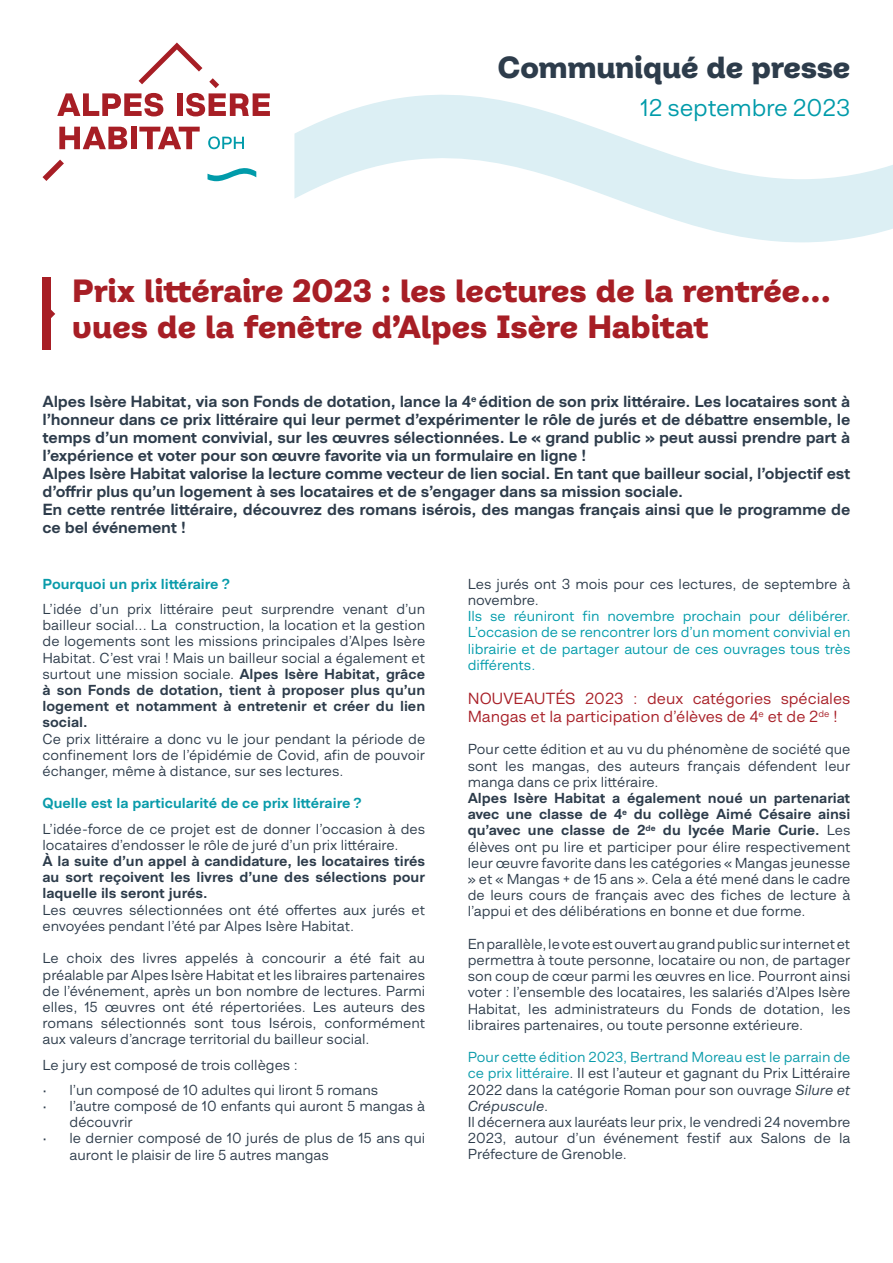
<style>
.page{position:relative;width:893px;height:1263px;background:#fff}
.page>*{position:absolute;margin:0;border:0;box-sizing:border-box;transform-origin:0 0}
.t1{font:800 30px/36px "Montreux J";color:#a71e25}
.t2{font:800 28.5px "Montreux J";letter-spacing:-.01em;color:#2d3c4b}
.t3{font:22.5px "Montreux C";letter-spacing:-.01em;color:#009baa}
.t4{font:700 15px/18px "Montreux C";letter-spacing:-.01em;color:#2d3c4b}
.t5{font:15px/18px "Montreux C";color:#a81f27}
.t6{font:13.5px/16.2px "Montreux C";color:#2d3c4b;text-align:justify}
.t7{font:13.5px/16.2px "Montreux C";color:#009baa;text-align:justify}
.t8{font:700 13.5px/16.2px "Montreux C";color:#2d3c4b;text-align:justify}
.t9{font:700 13.5px "Montreux C";letter-spacing:-.005em;color:#099baa}
.s1{font-weight:700}
.s2{color:#099baa}
.s3{font-style:italic}
</style>
<div class="page">
<svg style="left:294px;top:94px;width:599px;height:148px"></svg>
<svg style="left:59px;top:127px;width:68px;height:22px"></svg>
<div style="left:131px;top:127px;width:6px;height:22px;background:#a71e25"></div>
<svg style="left:139px;top:127px;width:61px;height:22px"></svg>
<svg style="left:43px;top:160px;width:21px;height:21px"></svg>
<svg style="left:57px;top:43px;width:213px;height:73px"></svg>
<svg style="left:208px;top:168px;width:48px;height:13px"></svg>
<svg style="left:208px;top:136px;width:36px;height:13px"></svg>
<div style="left:43px;top:278px;width:8px;height:72px;background:#a71e25"></div>
<svg style="left:51px;top:309px;width:4px;height:9px"></svg>
<h2 class="t2" style="left:498px;top:48px;width:354px">Communiqué de presse</h2>
<h3 class="t3" style="left:640px;top:94px;width:212px">12 septembre 2023</h3>
<h1 class="t1" style="left:72px;top:275px;width:760px">Prix littéraire 2023 : les lectures de la rentrée... vues de la fenêtre d’Alpes Isère Habitat</h1>
<p class="t4" style="left:43px;top:393px;width:809px">Alpes Isère Habitat, via son Fonds de dotation, lance la 4<sup>e</sup> édition de son prix littéraire. Les locataires sont à l’honneur dans ce prix littéraire qui leur permet d’expérimenter le rôle de jurés et de débattre ensemble, le temps d’un moment convivial, sur les œuvres sélectionnées. Le « grand public » peut aussi prendre part à l’expérience et voter pour son œuvre favorite via un formulaire en ligne !<br>Alpes Isère Habitat valorise la lecture comme vecteur de lien social. En tant que bailleur social, l’objectif est d’offrir plus qu’un logement à ses locataires et de s’engager dans sa mission sociale.<br>En cette rentrée littéraire, découvrez des romans isérois, des mangas français ainsi que le programme de ce bel événement !</p>
<p class="t9" style="left:43px;top:575px;width:189px">Pourquoi un prix littéraire ?</p>
<p class="t6" style="left:43px;top:601px;width:384px">L’idée d’un prix littéraire peut surprendre venant d’un bailleur social... La construction, la location et la gestion de logements sont les missions principales d’Alpes Isère Habitat. C’est vrai ! Mais un bailleur social a également et surtout une mission sociale. <span class="s1">Alpes Isère Habitat, grâce à son Fonds de dotation, tient à proposer plus qu’un logement et notamment à entretenir et créer du lien social.</span></p>
<p class="t6" style="left:43px;top:731px;width:384px">Ce prix littéraire a donc vu le jour pendant la période de confinement lors de l’épidémie de Covid, afin de pouvoir échanger, même à distance, sur ses lectures.</p>
<p class="t9" style="left:43px;top:795px;width:321px">Quelle est la particularité de ce prix littéraire ?</p>
<p class="t6" style="left:43px;top:821px;width:384px">L’idée-force de ce projet est de donner l’occasion à des locataires d’endosser le rôle de juré d’un prix littéraire.</p>
<p class="t8" style="left:43px;top:853px;width:384px">À la suite d’un appel à candidature, les locataires tirés au sort reçoivent les livres d’une des sélections pour laquelle ils seront jurés.</p>
<p class="t6" style="left:43px;top:902px;width:384px">Les œuvres sélectionnées ont été offertes aux jurés et envoyées pendant l’été par Alpes Isère Habitat.</p>
<p class="t6" style="left:43px;top:950px;width:384px">Le choix des livres appelés à concourir a été fait au préalable par Alpes Isère Habitat et les libraires partenaires de l’événement, après un bon nombre de lectures. Parmi elles, 15 œuvres ont été répertoriées. Les auteurs des romans sélectionnés sont tous Isérois, conformément aux valeurs d’ancrage territorial du bailleur social.</p>
<p class="t6" style="left:43px;top:1056px;width:257px">Le jury est composé de trois collèges :</p>
<p class="t6" style="left:43px;top:1082px;width:337px">• l’un composé de 10 adultes qui liront 5 romans</p>
<p class="t6" style="left:70px;top:1098px;width:357px;text-indent:-27px">• l’autre composé de 10 enfants qui auront 5 mangas à découvrir</p>
<p class="t6" style="left:70px;top:1130px;width:357px;text-indent:-27px">• le dernier composé de 10 jurés de plus de 15 ans qui auront le plaisir de lire 5 autres mangas</p>
<p class="t6" style="left:468px;top:576px;width:384px">Les jurés ont 3 mois pour ces lectures, de septembre à novembre.</p>
<p class="t7" style="left:468px;top:608px;width:384px">Ils se réuniront fin novembre prochain pour délibérer.<br>L’occasion de se rencontrer lors d’un moment convivial en librairie et de partager autour de ces ouvrages tous très différents.</p>
<p class="t5" style="left:468px;top:689px;width:384px">NOUVEAUTÉS 2023 : deux catégories spéciales<br>Mangas et la participation d’élèves de 4<sup>e</sup> et de 2<sup>de</sup> !</p>
<p class="t6" style="left:468px;top:741px;width:384px">Pour cette édition et au vu du phénomène de société que sont les mangas, des auteurs français défendent leur manga dans ce prix littéraire.</p>
<p class="t6" style="left:468px;top:790px;width:384px"><span class="s1">Alpes Isère Habitat a également noué un partenariat avec une classe de 4</span><sup>e</sup> <span class="s1">du collège Aimé Césaire ainsi qu’avec une classe de 2</span><sup>de</sup> <span class="s1">du lycée Marie Curie.</span> Les élèves ont pu lire et participer pour élire respectivement leur œuvre favorite dans les catégories « Mangas jeunesse » et « Mangas + de 15 ans ». Cela a été mené dans le cadre de leurs cours de français avec des fiches de lecture à l’appui et des délibérations en bonne et due forme.</p>
<p class="t6" style="left:468px;top:936px;width:384px">En parallèle, le vote est ouvert au grand public sur internet et permettra à toute personne, locataire ou non, de partager son coup de cœur parmi les œuvres en lice. Pourront ainsi voter : l’ensemble des locataires, les salariés d’Alpes Isère Habitat, les administrateurs du Fonds de dotation, les libraires partenaires, ou toute personne extérieure.</p>
<p class="t6" style="left:468px;top:1049px;width:384px;text-align:left"><span class="s2">Pour cette édition 2023, Bertrand Moreau est le parrain de ce prix littéraire</span>. Il est l’auteur et gagnant du Prix Littéraire 2022 dans la catégorie Roman pour son ouvrage <span class="s3">Silure et Crépuscule</span>.<br>Il décernera aux lauréats leur prix, le vendredi 24 novembre 2023, autour d’un événement festif aux Salons de la Préfecture de Grenoble.</p>
</div>
